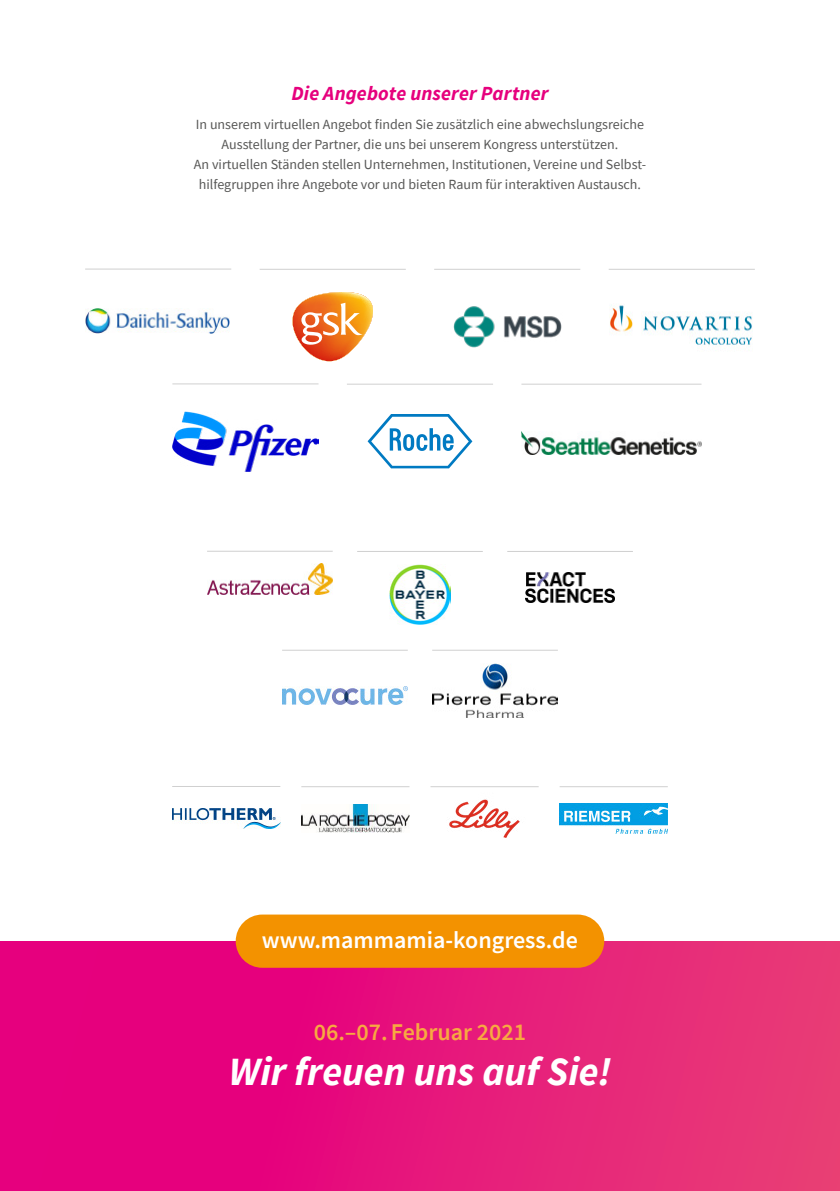
<style>
.page{position:relative;width:840px;height:1191px;background:#fff}
.page>*{position:absolute;margin:0;border:0;box-sizing:border-box;transform-origin:0 0}
.t1{font:italic 700 40px "Source Sans Pro";color:#fff}
.t2{font:600 24px "Source Sans Pro";color:#fff}
.t3{font:600 24px "Source Sans Pro";color:#f7a941}
.t4{font:italic 700 20px "Source Sans Pro";letter-spacing:.01em;color:#e6007d}
.t5{font:14px/20px "Source Sans Pro";color:#575756;text-align:center}
</style>
<div class="page">
<div style="left:0;top:941px;width:839px;height:250px;background:linear-gradient(to right,#e5007f,#e83b76)"></div>
<div style="left:235px;top:914px;width:369px;height:53px;background:#f39200;border-radius:27px"></div>
<img style="left:207px;top:563px;width:125px;height:31px">
<img style="left:389px;top:564px;width:61px;height:61px">
<img style="left:525px;top:572px;width:89px;height:30px">
<img style="left:282px;top:686px;width:125px;height:18px">
<img style="left:432px;top:663px;width:125px;height:54px">
<hr style="left:207px;top:551px;width:125px;height:1px;background:#d0d0d0">
<hr style="left:357px;top:551px;width:125px;height:1px;background:#d0d0d0">
<hr style="left:282px;top:650px;width:125px;height:1px;background:#d0d0d0">
<hr style="left:507px;top:551px;width:125px;height:1px;background:#d0d0d0">
<hr style="left:432px;top:650px;width:125px;height:1px;background:#d0d0d0">
<img style="left:172px;top:411px;width:146px;height:60px">
<svg style="left:367px;top:414px;width:105px;height:54px"></svg>
<img style="left:521px;top:432px;width:179px;height:23px">
<hr style="left:172px;top:383px;width:146px;height:1px;background:#d0d0d0">
<hr style="left:347px;top:384px;width:146px;height:1px;background:#d0d0d0">
<hr style="left:521px;top:384px;width:180px;height:1px;background:#d0d0d0">
<img style="left:85px;top:308px;width:145px;height:25px">
<svg style="left:292px;top:292px;width:81px;height:69px"></svg>
<img style="left:453px;top:306px;width:109px;height:42px">
<img style="left:610px;top:304px;width:143px;height:42px">
<hr style="left:85px;top:269px;width:146px;height:1px;background:#d0d0d0">
<hr style="left:259px;top:269px;width:146px;height:1px;background:#d0d0d0">
<hr style="left:434px;top:269px;width:146px;height:1px;background:#d0d0d0">
<hr style="left:608px;top:269px;width:146px;height:1px;background:#d0d0d0">
<img style="left:172px;top:808px;width:108px;height:21px">
<img style="left:301px;top:804px;width:108px;height:28px">
<img style="left:449px;top:799px;width:71px;height:39px">
<img style="left:559px;top:803px;width:108px;height:30px">
<hr style="left:172px;top:786px;width:108px;height:1px;background:#d0d0d0">
<hr style="left:301px;top:786px;width:108px;height:1px;background:#d0d0d0">
<hr style="left:430px;top:786px;width:108px;height:1px;background:#d0d0d0">
<hr style="left:559px;top:786px;width:108px;height:1px;background:#d0d0d0">
<h3 class="t4" style="left:291px;top:80px;width:258px">Die Angebote unserer Partner</h3>
<p class="t5" style="left:194px;top:114px;width:453px">In unserem virtuellen Angebot finden Sie zusätzlich eine abwechslungsreiche Ausstellung der Partner, die uns bei unserem Kongress unterstützen.<br>An virtuellen Ständen stellen Unternehmen, Institutionen, Vereine und Selbst&shy;hilfegruppen ihre Angebote vor und bieten Raum für interaktiven Austausch.</p>
<h2 class="t2" style="left:262px;top:924px;width:317px">www.mammamia-kongress.de</h2>
<h2 class="t3" style="left:313px;top:1016px;width:214px">06.–07. Februar 2021</h2>
<h1 class="t1" style="left:228px;top:1045px;width:384px">Wir freuen uns auf Sie!</h1>
</div>
